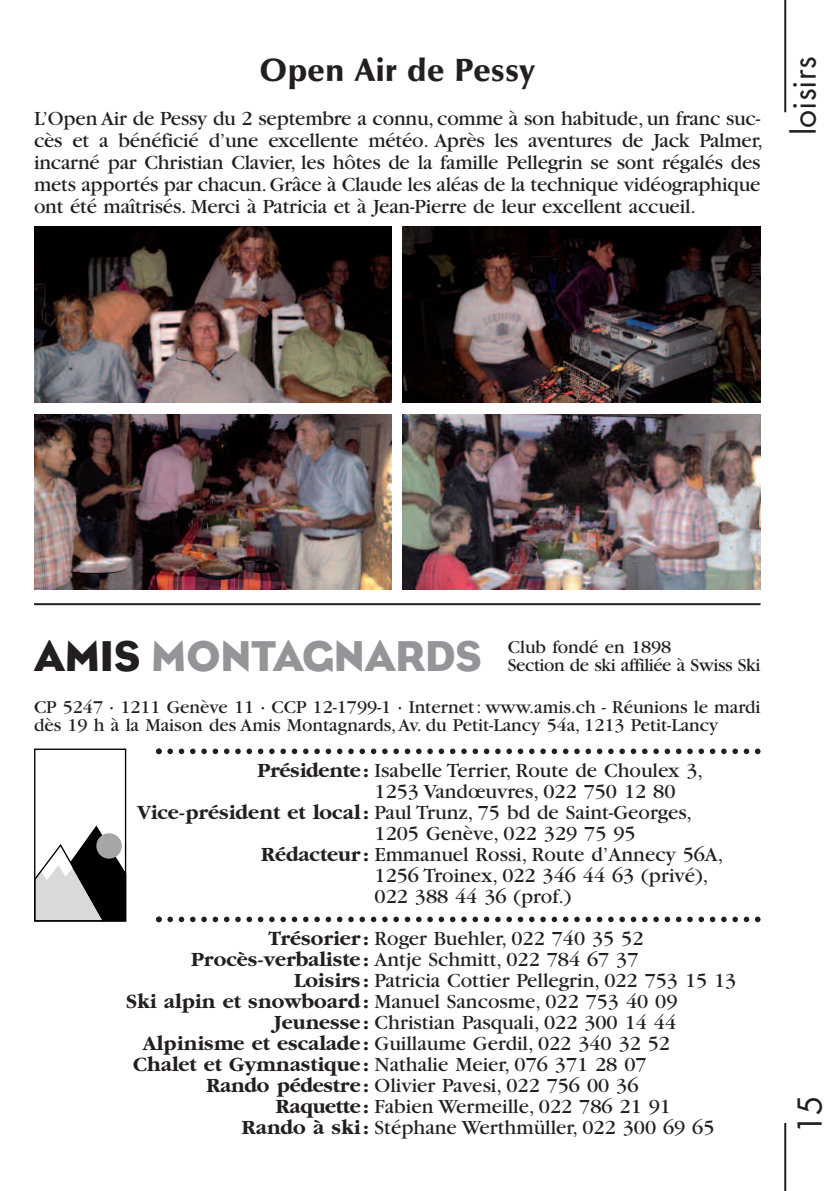
<style>
.page{position:relative;width:840px;height:1191px;background:#fff}
.page>*{position:absolute;margin:0;border:0;box-sizing:border-box;transform-origin:0 0}
.t1{font:44px "Eagle";letter-spacing:-.015em;color:#939598}
.t2{font:900 32px "Optima";color:#231f20}
.t3{font:32px "Futura";color:#231f20}
.t4{font:21px/22px "Garamond";color:#231f20}
.t5{font:19px/18px "Garamond";color:#231f20}
.t6{font:19px "Garamond";letter-spacing:-.025em;color:#231f20}
.s1{color:#231f20}
.s2{font-weight:700}
</style>
<div class="page">
<hr style="left:783px;top:0;width:2px;height:112px;background:#231f20">
<hr style="left:783px;top:1123px;width:2px;height:68px;background:#231f20">
<div style="left:34px;top:748px;width:92px;height:173px;border:1px solid #000"></div>
<svg style="left:34px;top:824px;width:93px;height:97px"></svg>
<svg style="left:156px;top:748px;width:604px;height:6px"></svg>
<svg style="left:156px;top:916px;width:604px;height:6px"></svg>
<hr style="left:34px;top:603px;width:726px;height:2px;background:#231f20">
<img style="left:34px;top:227px;width:357px;height:176px">
<img style="left:34px;top:414px;width:357px;height:176px">
<img style="left:403px;top:227px;width:357px;height:176px">
<img style="left:403px;top:414px;width:357px;height:176px">
<h2 class="t2" style="left:259px;top:57px;width:277px">Open Air de Pessy</h2>
<p class="t4" style="left:34px;top:109px;width:730px">L’Open Air de Pessy du 2 septembre a connu, comme à son habitude, un franc suc&shy;cès et a bénéficié d’une excellente météo. Après les aventures de Jack Palmer, incarné par Christian Clavier, les hôtes de la famille Pellegrin se sont régalés des mets apportés par chacun.Grâce à Claude les aléas de la technique vidéographique ont été maîtrisés. Merci à Patricia et à Jean-Pierre de leur excellent accueil.</p>
<h2 class="t3" style="left:789px;top:135px;width:80px;rotate:-90deg">loisirs</h2>
<p class="t5" style="left:507px;top:640px;width:165px">Club fondé en 1898</p>
<h1 class="t1" style="left:34px;top:630px;width:449px"><span class="s1">AMIS</span> MONTAGNARDS</h1>
<p class="t6" style="left:507px;top:659px;width:254px">Section de ski affiliée à Swiss Ski</p>
<p class="t5" style="left:34px;top:700px;width:727px">CP 5247 · 1211 Genève 11 · CCP 12-1799-1 · Internet: www.amis.ch - Réunions le mardi dès 19 h à la Maison des Amis Montagnards,Av. du Petit-Lancy 54a, 1213 Petit-Lancy</p>
<p class="t4" style="left:257px;top:761px;width:446px"><span class="s2">Présidente:</span> Isabelle Terrier, Route de Choulex 3,</p>
<p class="t4" style="left:374px;top:782px;width:302px">1253 Vandœuvres, 022 750 12 80</p>
<p class="t4" style="left:137px;top:803px;width:556px"><span class="s2">Vice-président et local:</span> Paul Trunz, 75 bd de Saint-Georges,</p>
<p class="t4" style="left:374px;top:824px;width:262px">1205 Genève, 022 329 75 95</p>
<p class="t4" style="left:261px;top:845px;width:463px"><span class="s2">Rédacteur :</span> Emmanuel Rossi, Route d’Annecy 56A,</p>
<p class="t4" style="left:374px;top:866px;width:335px">1256 Troinex, 022 346 44 63 (privé),</p>
<p class="t4" style="left:374px;top:887px;width:198px">022 388 44 36 (prof.)</p>
<p class="t4" style="left:268px;top:929px;width:376px"><span class="s2">Trésorier :</span> Roger Buehler, 022 740 35 52</p>
<p class="t4" style="left:191px;top:950px;width:448px"><span class="s2">Procès-verbaliste:</span> Antje Schmitt, 022 784 67 37</p>
<p class="t4" style="left:294px;top:971px;width:443px"><span class="s2">Loisirs :</span> Patricia Cottier Pellegrin, 022 753 15 13</p>
<p class="t4" style="left:126px;top:992px;width:552px"><span class="s2">Ski alpin et snowboard:</span> Manuel Sancosme, 022 753 40 09</p>
<p class="t4" style="left:273px;top:1013px;width:404px"><span class="s2">Jeunesse:</span> Christian Pasquali, 022 300 14 44</p>
<p class="t4" style="left:143px;top:1034px;width:528px"><span class="s2">Alpinisme et escalade:</span> Guillaume Gerdil, 022 340 32 52</p>
<p class="t4" style="left:133px;top:1055px;width:514px"><span class="s2">Chalet et Gymnastique:</span> Nathalie Meier, 076 371 28 07</p>
<p class="t4" style="left:206px;top:1076px;width:433px"><span class="s2">Rando pédestre:</span> Olivier Pavesi, 022 756 00 36</p>
<p class="t4" style="left:276px;top:1097px;width:396px"><span class="s2">Raquette:</span> Fabien Wermeille, 022 786 21 91</p>
<p class="t4" style="left:242px;top:1118px;width:474px"><span class="s2">Rando à ski:</span> Stéphane Werthmüller, 022 300 69 65</p>
<h2 class="t3" style="left:795px;top:1134px;width:41px;rotate:-90deg">15</h2>
</div>
